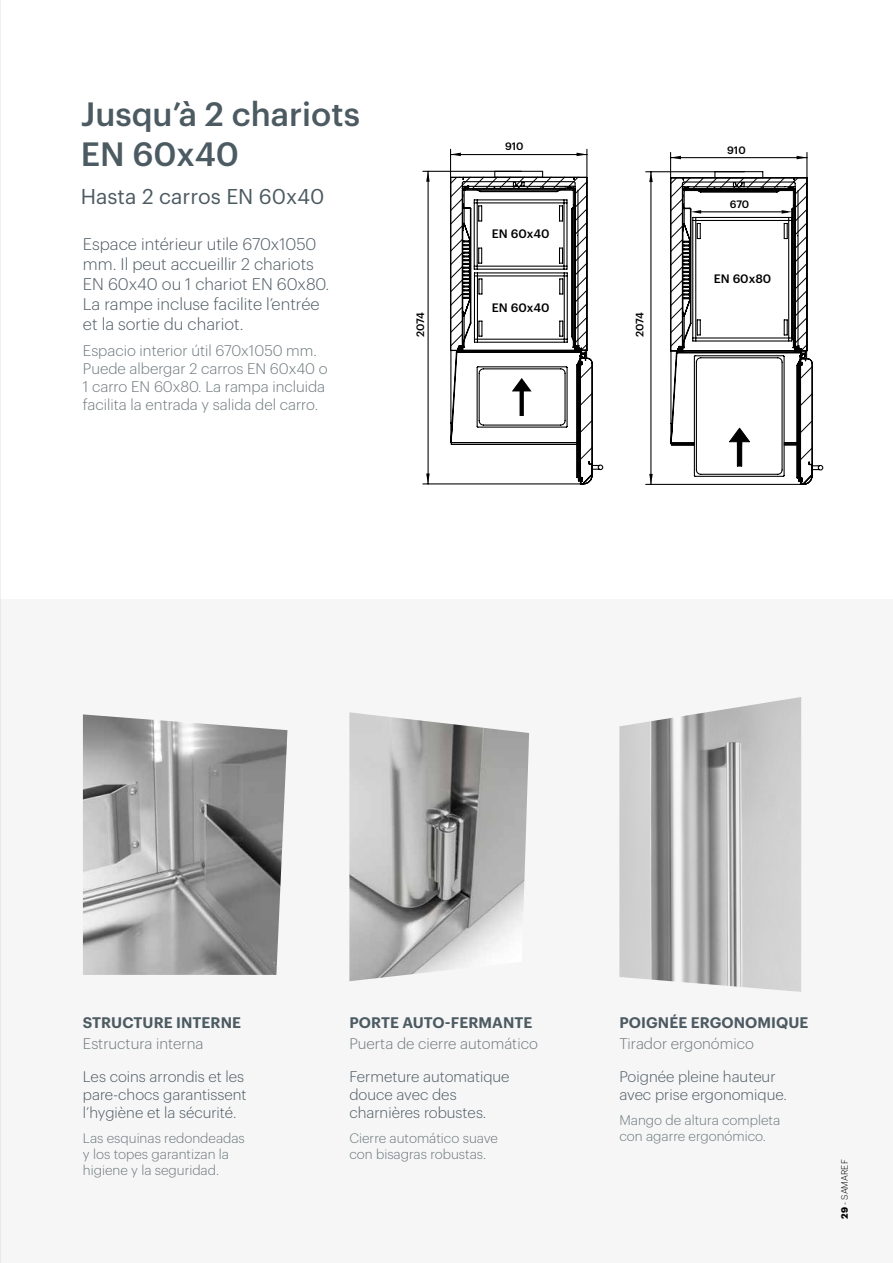
<style>
.page{position:relative;width:893px;height:1263px;background:#fff}
.page>*{position:absolute;margin:0;border:0;box-sizing:border-box;transform-origin:0 0}
.t1{font:500 33px/39.6px "Graphik";color:#4c5a62}
.t2{font:21px "Graphik";color:#4c5a62}
.t3{font:300 16.5px/19.8px "Graphik";color:#4c5a62}
.t4{font:300 15px/18px "Graphik";color:#6c787c}
.t5{font:300 15px/18px "Graphik";color:#4c5a62}
.t6{font:600 15px "Graphik";letter-spacing:.005em;color:#4c5a62}
.t7{font:300 13.5px/16.2px "Graphik";color:#6c787c}
.t8{font:500 12px "Graphik";color:#000}
.t9{font:500 10.5px "Graphik";letter-spacing:-.01em;color:#000}
.t10{font:300 9px "Graphik";color:#000}
.s1{font-weight:700}
</style>
<div class="page">
<div style="left:0;top:600px;width:893px;height:663px;background:#f6f6f6"></div>
<img style="left:0;top:0;width:1px;height:1263px">
<svg style="left:0;top:43px;width:1px;height:1094px"></svg>
<svg style="left:645px;top:171px;width:24px;height:314px"></svg>
<svg style="left:449px;top:149px;width:155px;height:336px"></svg>
<svg style="left:426px;top:172px;width:4px;height:10px"></svg>
<svg style="left:426px;top:473px;width:4px;height:10px"></svg>
<hr style="left:423px;top:171px;width:98px;height:1px;background:#000">
<hr style="left:423px;top:483px;width:157px;height:1px;background:#000">
<hr style="left:428px;top:171px;width:1px;height:313px;background:#000">
<svg style="left:669px;top:152px;width:155px;height:333px"></svg>
<hr style="left:699px;top:211px;width:89px;height:1px;background:#040304">
<img style="left:619px;top:697px;width:182px;height:295px">
<img style="left:349px;top:712px;width:180px;height:269px">
<img style="left:83px;top:714px;width:204px;height:261px">
<h1 class="t1" style="left:81px;top:92px;width:281px">Jusqu’à 2 chariots<br>EN 60x40</h1>
<h2 class="t2" style="left:81px;top:180px;width:245px">Hasta 2 carros EN 60x40</h2>
<p class="t3" style="left:83px;top:233px;width:248px">Espace intérieur utile 670x1050 mm. Il peut accueillir 2 chariots<br>EN 60x40 ou 1 chariot EN 60x80.<br>La rampe incluse facilite l’entrée et la sortie du chariot.</p>
<p class="t4" style="left:83px;top:341px;width:246px">Espacio interior útil 670x1050 mm.<br>Puede albergar 2 carros EN 60x40 o 1 carro EN 60x80. La rampa incluida facilita la entrada y salida del carro.</p>
<p class="t9" style="left:505px;top:139px;width:20px">910</p>
<p class="t8" style="left:492px;top:225px;width:59px">EN 60x40</p>
<p class="t8" style="left:492px;top:298px;width:59px">EN 60x40</p>
<p class="t9" style="left:412px;top:337px;width:26px;rotate:-90deg">2074</p>
<p class="t9" style="left:632px;top:337px;width:26px;rotate:-90deg">2074</p>
<p class="t9" style="left:727px;top:142px;width:20px">910</p>
<p class="t9" style="left:730px;top:196px;width:21px">670</p>
<p class="t8" style="left:714px;top:270px;width:59px">EN 60x80</p>
<p class="t6" style="left:83px;top:1011px;width:160px">STRUCTURE INTERNE</p>
<p class="t4" style="left:83px;top:1033px;width:122px">Estructura interna</p>
<p class="t5" style="left:83px;top:1066px;width:165px">Les coins arrondis et les pare-chocs garantissent l’hygiène et la sécurité.</p>
<p class="t7" style="left:83px;top:1129px;width:163px">Las esquinas redondeadas y los topes garantizan la higiene y la seguridad.</p>
<p class="t6" style="left:349px;top:1011px;width:185px">PORTE AUTO-FERMANTE</p>
<p class="t4" style="left:349px;top:1033px;width:190px">Puerta de cierre automático</p>
<p class="t5" style="left:349px;top:1066px;width:162px">Fermeture automatique douce avec des charnières robustes.</p>
<p class="t7" style="left:349px;top:1129px;width:150px">Cierre automático suave con bisagras robustas.</p>
<p class="t6" style="left:619px;top:1011px;width:191px">POIGNÉE ERGONOMIQUE</p>
<p class="t4" style="left:619px;top:1033px;width:136px">Tirador ergonómico</p>
<p class="t5" style="left:619px;top:1066px;width:169px">Poignée pleine hauteur avec prise ergonomique.</p>
<p class="t7" style="left:619px;top:1111px;width:162px">Mango de altura completa con agarre ergonómico.</p>
<p class="t10" style="left:838px;top:1219px;width:61px;rotate:-90deg"><span class="s1">29</span> - SAMAREF</p>
</div>
